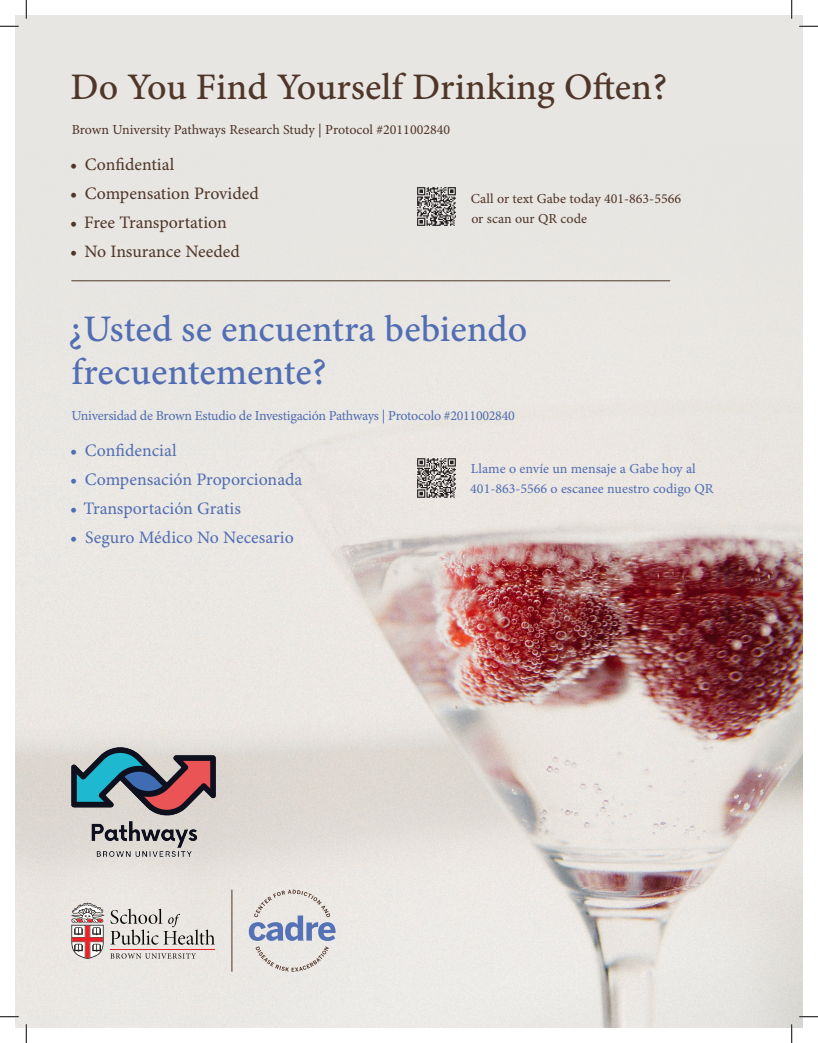
<style>
.page{position:relative;width:818px;height:1043px;background:#fff}
.page>*{position:absolute;margin:0;border:0;box-sizing:border-box;transform-origin:0 0}
.t1{font:37.5px/43.8px "Minion Pro Medium Capt";color:#526eb2}
.t2{font:37.5px "Minion Pro Medium Capt";color:#503629}
.t3{font:17.5px "Minion Pro Capt";color:#526eb2}
.t4{font:17.5px "Minion Pro Capt";color:#503629}
.t5{font:13.75px "Minion Pro Capt";color:#503629}
.t6{font:13.75px "Minion Pro Capt";letter-spacing:-.02em;color:#526eb2}
.t7{font:13.75px/20px "Minion Pro Capt";color:#526eb2}
</style>
<div class="page">
<div style="left:15px;top:15px;width:787px;height:1013px;background:#e7e6e2"></div>
<img style="left:15px;top:280px;width:787px;height:748px">
<svg style="left:249px;top:889px;width:86px;height:82px"></svg>
<svg style="left:71px;top:902px;width:33px;height:57px"></svg>
<svg style="left:110px;top:908px;width:105px;height:36px"></svg>
<hr style="left:110px;top:949px;width:105px;height:1px;background:#ec2026">
<svg style="left:110px;top:953px;width:86px;height:5px"></svg>
<hr style="left:231px;top:890px;width:1px;height:81px;background:#503629">
<img style="left:71px;top:747px;width:144px;height:109px">
<img style="left:412px;top:454px;width:49px;height:48px">
<img style="left:417px;top:187px;width:39px;height:39px">
<hr style="left:72px;top:280px;width:597px;height:1px;background:#503629">
<svg style="left:0;top:25px;width:19px;height:2px"></svg>
<svg style="left:799px;top:25px;width:19px;height:2px"></svg>
<svg style="left:0;top:1015px;width:19px;height:2px"></svg>
<svg style="left:799px;top:1015px;width:19px;height:2px"></svg>
<svg style="left:25px;top:0;width:2px;height:19px"></svg>
<svg style="left:25px;top:1024px;width:2px;height:18px"></svg>
<svg style="left:791px;top:0;width:1px;height:19px"></svg>
<svg style="left:790px;top:1024px;width:2px;height:18px"></svg>
<p class="t2" style="left:70px;top:64px;width:598px">Do You Find Yourself Drinking Often?</p>
<p class="t5" style="left:72px;top:122px;width:380px">Brown University Pathways Research Study | Protocol #2011002840</p>
<p class="t4" style="left:70px;top:154px;width:106px">• Confidential</p>
<p class="t4" style="left:70px;top:183px;width:190px">• Compensation Provided</p>
<p class="t4" style="left:70px;top:212px;width:158px">• Free Transportation</p>
<p class="t4" style="left:70px;top:241px;width:171px">• No Insurance Needed</p>
<p class="t5" style="left:471px;top:191px;width:212px">Call or text Gabe today 401-863-5566</p>
<p class="t5" style="left:471px;top:211px;width:117px">or scan our QR code</p>
<p class="t1" style="left:69px;top:308px;width:460px">¿Usted se encuentra bebiendo frecuentemente?</p>
<p class="t6" style="left:71px;top:407px;width:445px">Universidad de Brown Estudio de Investigación Pathways | Protocolo #2011002840</p>
<p class="t3" style="left:70px;top:440px;width:108px">• Confidencial</p>
<p class="t3" style="left:70px;top:469px;width:234px">• Compensación Proporcionada</p>
<p class="t3" style="left:70px;top:498px;width:172px">• Transportación Gratis</p>
<p class="t3" style="left:70px;top:527px;width:225px">• Seguro Médico No Necesario</p>
<p class="t7" style="left:470px;top:459px;width:244px">Llame o envíe un mensaje a Gabe hoy al<br>401-863-5566 o escanee nuestro codigo QR</p>
</div>
